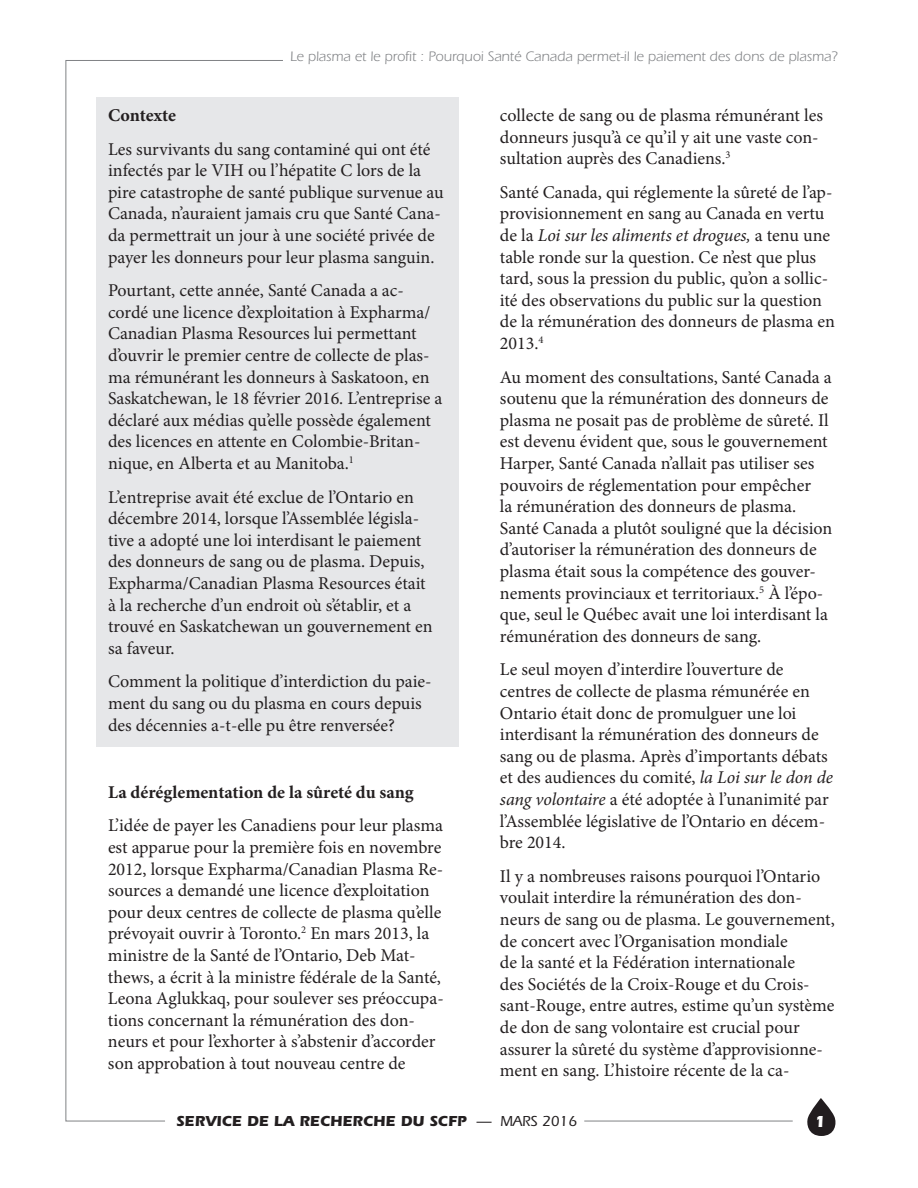
<style>
.page{position:relative;width:918px;height:1188px;background:#fff}
.page>*{position:absolute;margin:0;border:0;box-sizing:border-box;transform-origin:0 0}
.t1{font:18px/21.6px "Minion Pro";color:#231f20}
.t2{font:700 18px "Minion Pro";letter-spacing:-.005em;color:#231f20}
.t3{font:700 16.5px "ITC Eras Std";color:#fff}
.t4{font:700 15px "ITC Eras Std";color:#231f20}
.t5{font:14.25px "ITC Eras Std";color:#808285}
.s1{font-style:italic}
.s2{font-weight:500}
</style>
<div class="page">
<svg style="left:65px;top:60px;width:219px;height:1062px"></svg>
<svg style="left:807px;top:1098px;width:29px;height:38px"></svg>
<hr style="left:584px;top:1121px;width:209px;height:1px;background:#808285">
<div style="left:96px;top:97px;width:363px;height:649px;background:#e6e7e9"></div>
<p class="t5" style="left:290px;top:49px;width:549px">Le plasma et le profit : Pourquoi Santé Canada permet-il le paiement des dons de plasma?</p>
<p class="t2" style="left:108px;top:103px;width:69px">Contexte</p>
<p class="t1" style="left:108px;top:138px;width:337px">Les survivants du sang contaminé qui ont été infectés par le VIH ou l’hépatite C lors de la pire catastrophe de santé publique survenue au Canada, n’auraient jamais cru que Santé Cana&shy;da permettrait un jour à une société privée de payer les donneurs pour leur plasma sanguin.</p>
<p class="t1" style="left:108px;top:280px;width:336px">Pourtant, cette année, Santé Canada a ac&shy;cordé une licence d’exploitation à Expharma/ Canadian Plasma Resources lui permettant d’ouvrir le premier centre de collecte de plas&shy;ma rémunérant les donneurs à Saskatoon, en Saskatchewan, le 18 février 2016. L’entreprise a déclaré aux médias qu’elle possède également des licences en attente en Colombie-Britan&shy;nique, en Alberta et au Manitoba.<sup>1</sup></p>
<p class="t1" style="left:108px;top:486px;width:326px">L’entreprise avait été exclue de l’Ontario en décembre 2014, lorsque l’Assemblée législa&shy;tive a adopté une loi interdisant le paiement des donneurs de sang ou de plasma. Depuis, Expharma/Canadian Plasma Resources était à la recherche d’un endroit où s’établir, et a trouvé en Saskatchewan un gouvernement en sa faveur.</p>
<p class="t1" style="left:108px;top:671px;width:325px">Comment la politique d’interdiction du paie&shy;ment du sang ou du plasma en cours depuis des décennies a-t-elle pu être renversée?</p>
<p class="t2" style="left:108px;top:779px;width:307px">La déréglementation de la sûreté du sang</p>
<p class="t1" style="left:108px;top:815px;width:337px">L’idée de payer les Canadiens pour leur plasma est apparue pour la première fois en novembre 2012, lorsque Expharma/Canadian Plasma Re&shy;sources a demandé une licence d’exploitation pour deux centres de collecte de plasma qu’elle prévoyait ouvrir à Toronto.<sup>2</sup> En mars 2013, la ministre de la Santé de l’Ontario, Deb Mat&shy;thews, a écrit à la ministre fédérale de la Santé, Leona Aglukkaq, pour soulever ses préoccupa&shy;tions concernant la rémunération des don&shy;neurs et pour l’exhorter à s’abstenir d’accorder son approbation à tout nouveau centre de</p>
<p class="t1" style="left:500px;top:105px;width:325px">collecte de sang ou de plasma rémunérant les donneurs jusqu’à ce qu’il y ait une vaste con&shy;sultation auprès des Canadiens.<sup>3</sup></p>
<p class="t1" style="left:500px;top:181px;width:337px">Santé Canada, qui réglemente la sûreté de l’ap&shy;provisionnement en sang au Canada en vertu de la <span class="s1">Loi sur les aliments et drogues,</span> a tenu une table ronde sur la question. Ce n’est que plus tard, sous la pression du public, qu’on a sollic&shy;ité des observations du public sur la question de la rémunération des donneurs de plasma en 2013.<sup>4</sup></p>
<p class="t1" style="left:500px;top:366px;width:334px">Au moment des consultations, Santé Canada a soutenu que la rémunération des donneurs de plasma ne posait pas de problème de sûreté. Il est devenu évident que, sous le gouvernement Harper, Santé Canada n’allait pas utiliser ses pouvoirs de réglementation pour empêcher<br>la rémunération des donneurs de plasma.<br>Santé Canada a plutôt souligné que la décision d’autoriser la rémunération des donneurs de plasma était sous la compétence des gouver&shy;nements provinciaux et territoriaux.<sup>5</sup> À l’épo&shy;que, seul le Québec avait une loi interdisant la rémunération des donneurs de sang.</p>
<p class="t1" style="left:500px;top:659px;width:335px">Le seul moyen d’interdire l’ouverture de centres de collecte de plasma rémunérée en Ontario était donc de promulguer une loi interdisant la rémunération des donneurs de sang ou de plasma. Après d’importants débats et des audiences du comité, <span class="s1">la Loi sur le don de sang volontaire</span> a été adoptée à l’unanimité par l’Assemblée législative de l’Ontario en décem&shy;bre 2014.</p>
<p class="t1" style="left:500px;top:865px;width:336px">Il y a nombreuses raisons pourquoi l’Ontario voulait interdire la rémunération des don&shy;neurs de sang ou de plasma. Le gouvernement, de concert avec l’Organisation mondiale<br>de la santé et la Fédération internationale<br>des Sociétés de la Croix-Rouge et du Crois&shy;sant-Rouge, entre autres, estime qu’un système de don de sang volontaire est crucial pour assurer la sûreté du système d’approvisionne&shy;ment en sang. L’histoire récente de la ca-</p>
<p class="t4" style="left:176px;top:1112px;width:403px">SERVICE DE LA RECHERCHE DU SCFP <span class="s2">— MARS 2016</span></p>
<p class="t3" style="left:815px;top:1111px;width:13px">1</p>
</div>
